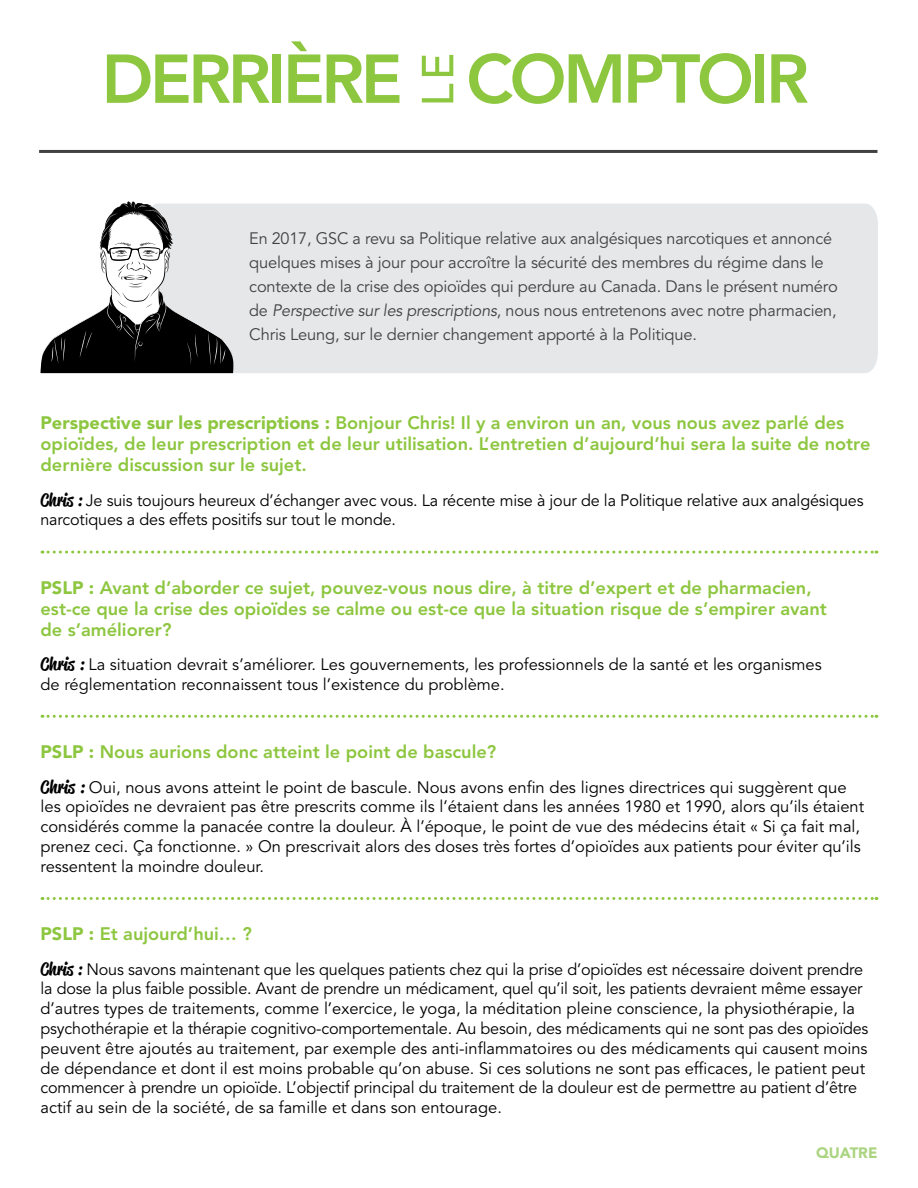
<style>
.page{position:relative;width:918px;height:1188px;background:#fff}
.page>*{position:absolute;margin:0;border:0;box-sizing:border-box;transform-origin:0 0}
.t1{font:800 18px/21px "Avenir LT Std";color:#8dc63f}
.t2{font:16.5px/19.8px "Avenir LT Std";color:#000}
.t3{font:16.5px/24px "Avenir LT Std";letter-spacing:-.01em;color:#414042}
.t4{font:900 15px "Avenir LT Std";color:#abd481}
.s1{font-style:italic}
.s2{font-weight:900}
.s3{font-family:"Reklame Script";font-weight:500;font-size:18px}
</style>
<div class="page">
<hr style="left:39px;top:150px;width:839px;height:3px;background:#414042">
<svg style="left:42px;top:551px;width:835px;height:3px"></svg>
<div style="left:234px;top:204px;width:644px;height:169px;background:#e6e7e8"></div>
<svg style="left:42px;top:715px;width:835px;height:3px"></svg>
<svg style="left:42px;top:897px;width:835px;height:3px"></svg>
<svg style="left:40px;top:201px;width:194px;height:172px"></svg>
<svg style="left:107px;top:54px;width:163px;height:49px"></svg>
<div style="left:273px;top:54px;width:8px;height:49px;background:#8dc63f"></div>
<svg style="left:288px;top:41px;width:111px;height:62px"></svg>
<svg style="left:422px;top:84px;width:31px;height:18px"></svg>
<svg style="left:422px;top:55px;width:31px;height:21px"></svg>
<svg style="left:469px;top:53px;width:152px;height:51px"></svg>
<svg style="left:628px;top:53px;width:123px;height:51px"></svg>
<div style="left:756px;top:54px;width:8px;height:49px;background:#8dc63f"></div>
<svg style="left:771px;top:54px;width:37px;height:49px"></svg>
<p class="t3" style="left:249px;top:227px;width:590px">En 2017, GSC a revu sa Politique relative aux analgésiques narcotiques et annoncé quelques mises à jour pour accroître la sécurité des membres du régime dans le contexte de la crise des opioïdes qui perdure au Canada. Dans le présent numéro de <span class="s1">Perspective sur les prescriptions</span>, nous nous entretenons avec notre pharmacien, Chris Leung, sur le dernier changement apporté à la Politique.</p>
<p class="t1" style="left:40px;top:412px;width:831px"><span class="s2">Perspective sur les prescriptions :</span> Bonjour Chris! Il y a environ un an, vous nous avez parlé des opioïdes, de leur prescription et de leur utilisation. L’entretien d’aujourd’hui sera la suite de notre dernière discussion sur le sujet.</p>
<p class="t2" style="left:40px;top:490px;width:825px"><span class="s3">Chris :</span> Je suis toujours heureux d’échanger avec vous. La récente mise à jour de la Politique relative aux analgésiques narcotiques a des effets positifs sur tout le monde.</p>
<p class="t1" style="left:40px;top:577px;width:788px"><span class="s2">PSLP :</span> Avant d’aborder ce sujet, pouvez-vous nous dire, à titre d’expert et de pharmacien, est-ce que la crise des opioïdes se calme ou est-ce que la situation risque de s’empirer avant de s’améliorer?</p>
<p class="t2" style="left:40px;top:655px;width:783px"><span class="s3">Chris :</span> La situation devrait s’améliorer. Les gouvernements, les professionnels de la santé et les organismes de réglementation reconnaissent tous l’existence du problème.</p>
<p class="t1" style="left:40px;top:741px;width:457px"><span class="s2">PSLP :</span> Nous aurions donc atteint le point de bascule?</p>
<p class="t2" style="left:40px;top:778px;width:825px"><span class="s3">Chris :</span> Oui, nous avons atteint le point de bascule. Nous avons enfin des lignes directrices qui suggèrent que les opioïdes ne devraient pas être prescrits comme ils l’étaient dans les années 1980 et 1990, alors qu’ils étaient considérés comme la panacée contre la douleur. À l’époque, le point de vue des médecins était « Si ça fait mal, prenez ceci. Ça fonctionne. » On prescrivait alors des doses très fortes d’opioïdes aux patients pour éviter qu’ils ressentent la moindre douleur.</p>
<p class="t1" style="left:40px;top:923px;width:213px"><span class="s2">PSLP :</span> Et aujourd’hui… ?</p>
<p class="t2" style="left:40px;top:960px;width:830px"><span class="s3">Chris :</span> Nous savons maintenant que les quelques patients chez qui la prise d’opioïdes est nécessaire doivent prendre la dose la plus faible possible. Avant de prendre un médicament, quel qu’il soit, les patients devraient même essayer d’autres types de traitements, comme l’exercice, le yoga, la méditation pleine conscience, la physiothérapie, la psychothérapie et la thérapie cognitivo-comportementale. Au besoin, des médicaments qui ne sont pas des opioïdes peuvent être ajoutés au traitement, par exemple des anti-inflammatoires ou des médicaments qui causent moins de dépendance et dont il est moins probable qu’on abuse. Si ces solutions ne sont pas efficaces, le patient peut commencer à prendre un opioïde. L’objectif principal du traitement de la douleur est de permettre au patient d’être actif au sein de la société, de sa famille et dans son entourage.</p>
<p class="t4" style="left:816px;top:1144px;width:63px">QUATRE</p>
</div>
